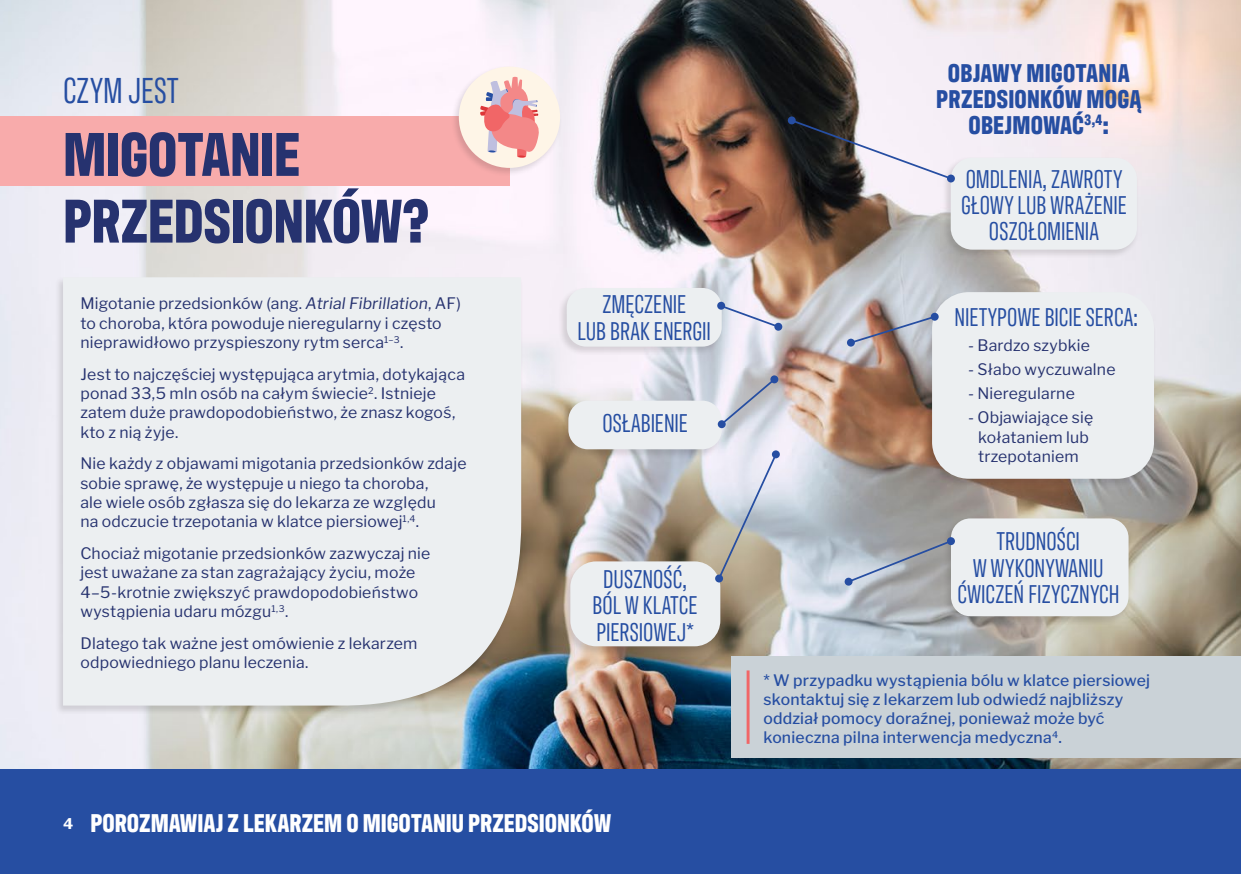
<style>
.page{position:relative;width:1241px;height:874px;background:#fff}
.page>*{position:absolute;margin:0;border:0;box-sizing:border-box;transform-origin:0 0}
.Headline{font:700 63px/66.7px "Antarctican Headline";letter-spacing:-.01em;color:#26326f}
.Headline_eyebrow{font:36.93px "Antarctican Headline";letter-spacing:.015em;color:#264ea2}
.Sub_sub-head{font:26.25px/26.2px "Antarctican Headline";letter-spacing:.005em;color:#264ea2;text-align:center}
.Sub-head{font:700 26.25px/26.2px "Antarctican Headline";letter-spacing:.01em;color:#264ea2;text-align:center}
.Footer_callout_-_BOL{font:700 26.25px "Antarctican Headline";color:#fff}
.Body_text{font:15.75px/19.2px "Libre Franklin";letter-spacing:.015em;color:#26326f}
.Call-out_Antarctican{font:500 15.75px/19.2px "Libre Franklin";letter-spacing:.015em;color:#264ea2}
.t1{font:700 14.7px "Libre Franklin";color:#fff}
.s1{font-style:italic}
</style>
<div class="page">
<img style="left:0;top:0;width:1240px;height:768px">
<div style="left:54px;top:275px;width:469px;height:439px;background:#231f20;opacity:.15"></div>
<div style="left:63px;top:277px;width:458px;height:428px;background:#eceff1"></div>
<div style="left:0;top:768px;width:1240px;height:105px;background:#264ea2"></div>
<div style="left:559px;top:399px;width:164px;height:59px;background:#231f20;opacity:.15"></div>
<div style="left:568px;top:400px;width:153px;height:49px;background:#eceff1;border-radius:19px"></div>
<div style="left:942px;top:516px;width:188px;height:109px;background:#231f20;opacity:.15"></div>
<div style="left:950px;top:518px;width:178px;height:98px;background:#eceff1;border-radius:19px"></div>
<div style="left:923px;top:290px;width:232px;height:197px;background:#231f20;opacity:.15"></div>
<div style="left:931px;top:292px;width:222px;height:186px;background:#eceff1;border-radius:37px"></div>
<div style="left:941px;top:156px;width:198px;height:103px;background:#231f20;opacity:.15"></div>
<div style="left:950px;top:158px;width:186px;height:91px;background:#eceff1;border-radius:22px"></div>
<div style="left:558px;top:286px;width:165px;height:69px;background:#231f20;opacity:.15"></div>
<div style="left:566px;top:288px;width:155px;height:58px;background:#eceff1;border-radius:19px"></div>
<div style="left:561px;top:559px;width:161px;height:96px;background:#231f20;opacity:.15"></div>
<div style="left:570px;top:561px;width:150px;height:85px;background:#eceff1;border-radius:26px"></div>
<div style="left:0;top:116px;width:509px;height:69px;background:#f8abab"></div>
<hr style="left:1240px;top:116px;width:1px;height:69px;background:#f8abab">
<div style="left:450px;top:65px;width:112px;height:112px;background:#231f20;opacity:.15"></div>
<div style="left:459px;top:67px;width:101px;height:101px;background:#fef5e7;border-radius:50%"></div>
<svg style="left:479px;top:76px;width:62px;height:82px"></svg>
<svg style="left:719px;top:377px;width:57px;height:49px;background:#c6c9d3"></svg>
<svg style="left:846px;top:538px;width:107px;height:45px;background:#a6abb2"></svg>
<div style="left:717px;top:420px;width:8px;height:8px;background:#264ea2;border-radius:50%"></div>
<div style="left:946px;top:537px;width:8px;height:8px;background:#264ea2;border-radius:50%"></div>
<div style="left:770px;top:375px;width:8px;height:8px;background:#264ea2;border-radius:50%"></div>
<div style="left:844px;top:577px;width:8px;height:8px;background:#264ea2;border-radius:50%"></div>
<svg style="left:716px;top:452px;width:62px;height:128px;background:#c6c5c5"></svg>
<div style="left:715px;top:574px;width:8px;height:8px;background:#264ea2;border-radius:50%"></div>
<div style="left:771px;top:450px;width:8px;height:8px;background:#264ea2;border-radius:50%"></div>
<svg style="left:789px;top:118px;width:164px;height:63px"></svg>
<div style="left:787px;top:116px;width:8px;height:8px;background:#264ea2;border-radius:50%"></div>
<div style="left:946px;top:174px;width:8px;height:8px;background:#264ea2;border-radius:50%"></div>
<svg style="left:718px;top:303px;width:62px;height:26px"></svg>
<div style="left:717px;top:301px;width:8px;height:8px;background:#264ea2;border-radius:50%"></div>
<div style="left:774px;top:322px;width:8px;height:8px;background:#264ea2;border-radius:50%"></div>
<svg style="left:848px;top:314px;width:88px;height:30px;background:#aea5a9"></svg>
<svg style="left:846px;top:338px;width:8px;height:8px"></svg>
<div style="left:930px;top:312px;width:8px;height:8px;background:#264ea2;border-radius:50%"></div>
<div style="left:731px;top:656px;width:509px;height:101px;background:#cad2d7"></div>
<hr style="left:746px;top:670px;width:3px;height:73px;background:#f16667">
<p class="Headline_eyebrow" style="left:63px;top:65px;width:117px">CZYM JEST</p>
<p class="Headline" style="left:63px;top:116px;width:367px">MIGOTANIE<br>PRZEDSIONKÓW?</p>
<p class="Body_text" style="left:80px;top:294px;width:382px">Migotanie przedsionków (ang. <span class="s1">Atrial Fibrillation</span>, AF) to choroba, która powoduje nieregularny i często nieprawidłowo przyspieszony rytm serca<sup>1–3</sup>.</p>
<p class="Body_text" style="left:80px;top:364px;width:386px">Jest to najczęściej występująca arytmia, dotykająca ponad 33,5 mln osób na całym świecie<sup>2</sup>. Istnieje zatem duże prawdopodobieństwo, że znasz kogoś, kto z nią żyje.</p>
<p class="Body_text" style="left:80px;top:454px;width:387px">Nie każdy z objawami migotania przedsionków zdaje sobie sprawę, że występuje u niego ta choroba,<br>ale wiele osób zgłasza się do lekarza ze względu<br>na odczucie trzepotania w klatce piersiowej<sup>1,4</sup>.</p>
<p class="Body_text" style="left:80px;top:543px;width:351px">Chociaż migotanie przedsionków zazwyczaj nie jest uważane za stan zagrażający życiu, może 4–5-krotnie zwiększyć prawdopodobieństwo wystąpienia udaru mózgu<sup>1,3</sup>.</p>
<p class="Body_text" style="left:80px;top:633px;width:338px">Dlatego tak ważne jest omówienie z lekarzem odpowiedniego planu leczenia.</p>
<p class="Sub_sub-head" style="left:577px;top:289px;width:135px">ZMĘCZENIE<br>LUB BRAK ENERGII</p>
<p class="Sub_sub-head" style="left:602px;top:408px;width:87px">OSŁABIENIE</p>
<p class="Sub_sub-head" style="left:603px;top:564px;width:85px">DUSZNOŚĆ,</p>
<p class="Sub_sub-head" style="left:592px;top:590px;width:106px;text-align:left">BÓL W KLATCE<br>PIERSIOWEJ*</p>
<p class="t1" style="left:63px;top:814px;width:12px">4</p>
<p class="Footer_callout_-_BOL" style="left:90px;top:803px;width:522px">POROZMAWIAJ Z LEKARZEM O MIGOTANIU PRZEDSIONKÓW</p>
<p class="Sub-head" style="left:936px;top:58px;width:206px">OBJAWY MIGOTANIA<br>PRZEDSIONKÓW MOGĄ<br>OBEJMOWAĆ<sup>3,4</sup>:</p>
<p class="Sub_sub-head" style="left:960px;top:164px;width:167px">OMDLENIA, ZAWROTY<br>GŁOWY LUB WRAŻENIE<br>OSZOŁOMIENIA</p>
<p class="Sub_sub-head" style="left:954px;top:302px;width:185px">NIETYPOWE BICIE SERCA:</p>
<p class="Body_text" style="left:967px;top:335px;width:123px">- Bardzo szybkie</p>
<p class="Body_text" style="left:967px;top:359px;width:149px">- Słabo wyczuwalne</p>
<p class="Body_text" style="left:967px;top:383px;width:108px">- Nieregularne</p>
<p class="Body_text" style="left:967px;top:407px;width:127px;text-align:center">- Objawiające się kołataniem lub trzepotaniem</p>
<p class="Sub_sub-head" style="left:957px;top:526px;width:164px">TRUDNOŚCI<br>W WYKONYWANIU<br>ĆWICZEŃ FIZYCZNYCH</p>
<p class="Call-out_Antarctican" style="left:763px;top:668px;width:388px">* W przypadku wystąpienia bólu w klatce piersiowej skontaktuj się z lekarzem lub odwiedź najbliższy oddział pomocy doraźnej, ponieważ może być konieczna pilna interwencja medyczna<sup>4</sup>.</p>
</div>
